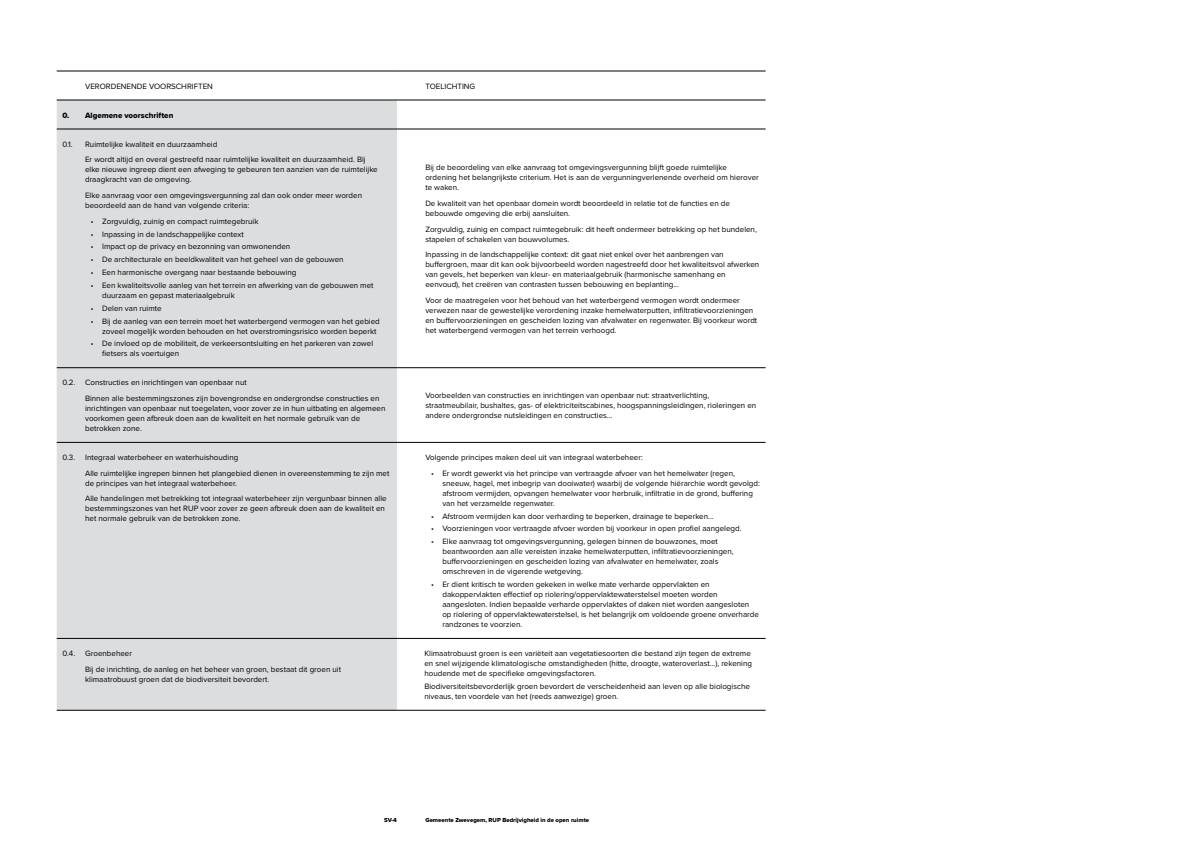
<style>
.page{position:relative;width:1191px;height:842px;background:#fff}
.page>*{position:absolute;margin:0;border:0;box-sizing:border-box;transform-origin:0 0}
.t1{font:8px/10px "Proxima Nova";color:#000}
.t2{font:8px/10px "Proxima Nova";color:#020203}
.t3{font:8px "Proxima Nova Extrabld";color:#000}
.t4{font:6px "Proxima Nova Extrabld";color:#000}
.s1{color:#000101}
.s2{color:#003746}
</style>
<div class="page">
<svg style="left:57px;top:99px;width:708px;height:1px"></svg>
<div style="left:57px;top:101px;width:340px;height:609px;background:#dcddde"></div>
<hr style="left:57px;top:129px;width:340px;height:1px;background:#000">
<hr style="left:57px;top:367px;width:340px;height:1px;background:#000">
<hr style="left:397px;top:367px;width:368px;height:1px;background:#000">
<hr style="left:57px;top:442px;width:340px;height:1px;background:#000">
<hr style="left:397px;top:442px;width:368px;height:1px;background:#000">
<hr style="left:57px;top:710px;width:340px;height:1px;background:#000">
<hr style="left:397px;top:710px;width:368px;height:1px;background:#000">
<hr style="left:57px;top:71px;width:340px;height:1px;background:#000">
<hr style="left:397px;top:71px;width:368px;height:1px;background:#000">
<hr style="left:57px;top:100px;width:340px;height:1px;background:#000">
<hr style="left:397px;top:100px;width:368px;height:1px;background:#000">
<hr style="left:397px;top:129px;width:368px;height:1px;background:#000">
<hr style="left:57px;top:638px;width:340px;height:1px;background:#000">
<hr style="left:397px;top:638px;width:368px;height:1px;background:#000">
<p class="t1" style="left:85px;top:81px;width:129px">VERORDENENDE VOORSCHRIFTEN</p>
<p class="t1" style="left:425px;top:81px;width:51px">TOELICHTING</p>
<p class="t3" style="left:62px;top:109px;width:113px">0. Algemene voorschriften</p>
<p class="t1" style="left:62px;top:139px;width:12px">0.1.</p>
<p class="t1" style="left:85px;top:136px;width:282px;line-height:15.7px">Ruimtelijke kwaliteit en duurzaamheid<br>Er wordt altijd en overal gestreefd naar ruimtelijke kwaliteit en duurzaamheid. Bij</p>
<p class="t1" style="left:85px;top:164px;width:294px">elke nieuwe ingreep dient een afweging te gebeuren ten aanzien van de ruimtelijke draagkracht van de omgeving.</p>
<p class="t1" style="left:85px;top:190px;width:278px">Elke aanvraag voor een omgevingsvergunning zal dan ook onder meer worden beoordeeld aan de hand van volgende criteria:</p>
<p class="t1" style="left:91px;top:216px;width:169px">• Zorgvuldig, zuinig en compact ruimtegebruik</p>
<p class="t1" style="left:91px;top:228px;width:154px">• Inpassing in de landschappelijke context</p>
<p class="t1" style="left:91px;top:241px;width:201px">• Impact op de privacy en bezonning van omwonenden</p>
<p class="t1" style="left:91px;top:254px;width:254px">• De architecturale en beeldkwaliteit van het geheel van de gebouwen</p>
<p class="t1" style="left:91px;top:267px;width:207px">• Een harmonische overgang naar bestaande bebouwing</p>
<p class="t1" style="left:102px;top:280px;width:273px;text-indent:-11px">• Een kwaliteitsvolle aanleg van het terrein en afwerking van de gebouwen met duurzaam en gepast materiaalgebruik</p>
<p class="t1" style="left:91px;top:303px;width:72px">• Delen van ruimte</p>
<p class="t1" style="left:102px;top:315px;width:279px;text-indent:-11px">• Bij de aanleg van een terrein moet het waterbergend vermogen van het gebied zoveel mogelijk worden behouden en het overstromingsrisico worden beperkt</p>
<p class="t1" style="left:102px;top:338px;width:272px;text-indent:-11px">• De invloed op de mobiliteit, de verkeersontsluiting en het parkeren van zowel fietsers als voertuigen</p>
<p class="t1" style="left:425px;top:162px;width:335px">Bij de beoordeling van elke aanvraag tot omgevingsvergunning blijft goede ruimtelijke ordening het belangrijkste criterium. Het is aan de vergunningverlenende overheid om hierover te waken.</p>
<p class="t1" style="left:425px;top:198px;width:306px">De kwaliteit van het openbaar domein wordt beoordeeld in relatie tot de functies en de bebouwde omgeving die erbij aansluiten.</p>
<p class="t1" style="left:425px;top:223px;width:333px">Zorgvuldig, zuinig en compact ruimtegebruik: dit heeft ondermeer betrekking op het bundelen, stapelen of schakelen van bouwvolumes.</p>
<p class="t1" style="left:425px;top:249px;width:335px">Inpassing in de landschappelijke context: dit gaat niet enkel over het aanbrengen van buffergroen, maar dit kan ook bijvoorbeeld worden nagestreefd door het kwaliteitsvol afwerken van gevels, het beperken van kleur- en materiaalgebruik (harmonische samenhang en eenvoud), het creëren van contrasten tussen bebouwing en beplanting...</p>
<p class="t1" style="left:425px;top:295px;width:333px">Voor de maatregelen voor het behoud van het waterbergend vermogen wordt ondermeer verwezen naar de gewestelijke verordening inzake hemelwaterputten, infiltratievoorzieningen en buffervoorzieningen en gescheiden lozing van afvalwater en regenwater. Bij voorkeur wordt het waterbergend vermogen van het terrein verhoogd.</p>
<p class="t1" style="left:85px;top:374px;width:296px;line-height:15.7px;text-indent:-23px">0.2. Constructies en inrichtingen van openbaar nut<br>Binnen alle bestemmingszones zijn bovengrondse en ondergrondse constructies en</p>
<p class="t1" style="left:85px;top:403px;width:302px">inrichtingen van openbaar nut toegelaten, voor zover ze in hun uitbating en algemeen voorkomen geen afbreuk doen aan de kwaliteit en het normale gebruik van de betrokken zone.</p>
<p class="t1" style="left:85px;top:449px;width:306px;line-height:15.7px;text-indent:-23px">0.3. Integraal waterbeheer en waterhuishouding<br>Alle ruimtelijke ingrepen binnen het plangebied dienen in overeenstemming te zijn met</p>
<p class="t1" style="left:85px;top:478px;width:153px">de principes van het integraal waterbeheer.</p>
<p class="t2" style="left:85px;top:493px;width:303px">Alle handelingen met betrekking tot integraal waterbeheer zijn vergunbaar binnen alle bestemmingszones van het RUP <span class="s1">voor zover ze geen afbreuk doen aan de kwaliteit en het normale gebruik van de betrokken zone.</span></p>
<p class="t1" style="left:85px;top:645px;width:257px;line-height:15.7px;text-indent:-23px">0.4. Groenbeheer<br>Bij de inrichting, de aanleg en het beheer van groen, bestaat dit groen uit</p>
<p class="t1" style="left:85px;top:674px;width:186px">klimaatrobuust groen dat de biodiversiteit bevordert<span class="s2">.</span></p>
<p class="t1" style="left:425px;top:390px;width:332px">Voorbeelden van constructies en inrichtingen van openbaar nut: straatverlichting, straatmeubilair, bushaltes, gas- of elektriciteitscabines, hoogspanningsleidingen, rioleringen en andere ondergrondse nutsleidingen en constructies...</p>
<p class="t1" style="left:425px;top:452px;width:219px">Volgende principes maken deel uit van integraal waterbeheer:</p>
<p class="t1" style="left:442px;top:468px;width:319px;text-indent:-11px">• Er wordt gewerkt via het principe van vertraagde afvoer van het hemelwater (regen, sneeuw, hagel, met inbegrip van dooiwater) waarbij de volgende hiërarchie wordt gevolgd: afstroom vermijden, opvangen hemelwater voor herbruik, infiltratie in de grond, buffering van het verzamelde regenwater.</p>
<p class="t1" style="left:431px;top:510px;width:284px">• Afstroom vermijden kan door verharding te beperken, drainage te beperken...</p>
<p class="t1" style="left:431px;top:523px;width:312px">• Voorzieningen voor vertraagde afvoer worden bij voorkeur in open profiel aangelegd.</p>
<p class="t1" style="left:442px;top:536px;width:293px;text-indent:-11px">• Elke aanvraag tot omgevingsvergunning, gelegen binnen de bouwzones, moet beantwoorden aan alle vereisten inzake hemelwaterputten, infiltratievoorzieningen, buffervoorzieningen en gescheiden lozing van afvalwater en hemelwater, zoals omschreven in de vigerende wetgeving.</p>
<p class="t1" style="left:442px;top:579px;width:318px;text-indent:-11px">• Er dient kritisch te worden gekeken in welke mate verharde oppervlakten en dakoppervlakten effectief op riolering/oppervlaktewaterstelsel moeten worden aangesloten. Indien bepaalde verharde oppervlaktes of daken niet worden aangesloten op riolering of oppervlaktewaterstelsel, is het belangrijk om voldoende groene onverharde randzones te voorzien.</p>
<p class="t1" style="left:424px;top:648px;width:329px">Klimaatrobuust groen is een variëteit aan vegetatiesoorten die bestand zijn tegen de extreme en snel wijzigende klimatologische omstandigheden (hitte, droogte, wateroverlast…), rekening houdende met de specifieke omgevingsfactoren.</p>
<p class="t1" style="left:424px;top:681px;width:327px">Biodiversiteitsbevorderlijk groen bevordert de verscheidenheid aan leven op alle biologische niveaus, ten voordele van het (reeds aanwezige) groen.</p>
<p class="t4" style="left:384px;top:815px;width:14px">SV-4</p>
<p class="t4" style="left:425px;top:815px;width:165px">Gemeente Zwevegem, RUP Bedrijvigheid in de open ruimte</p>
</div>
